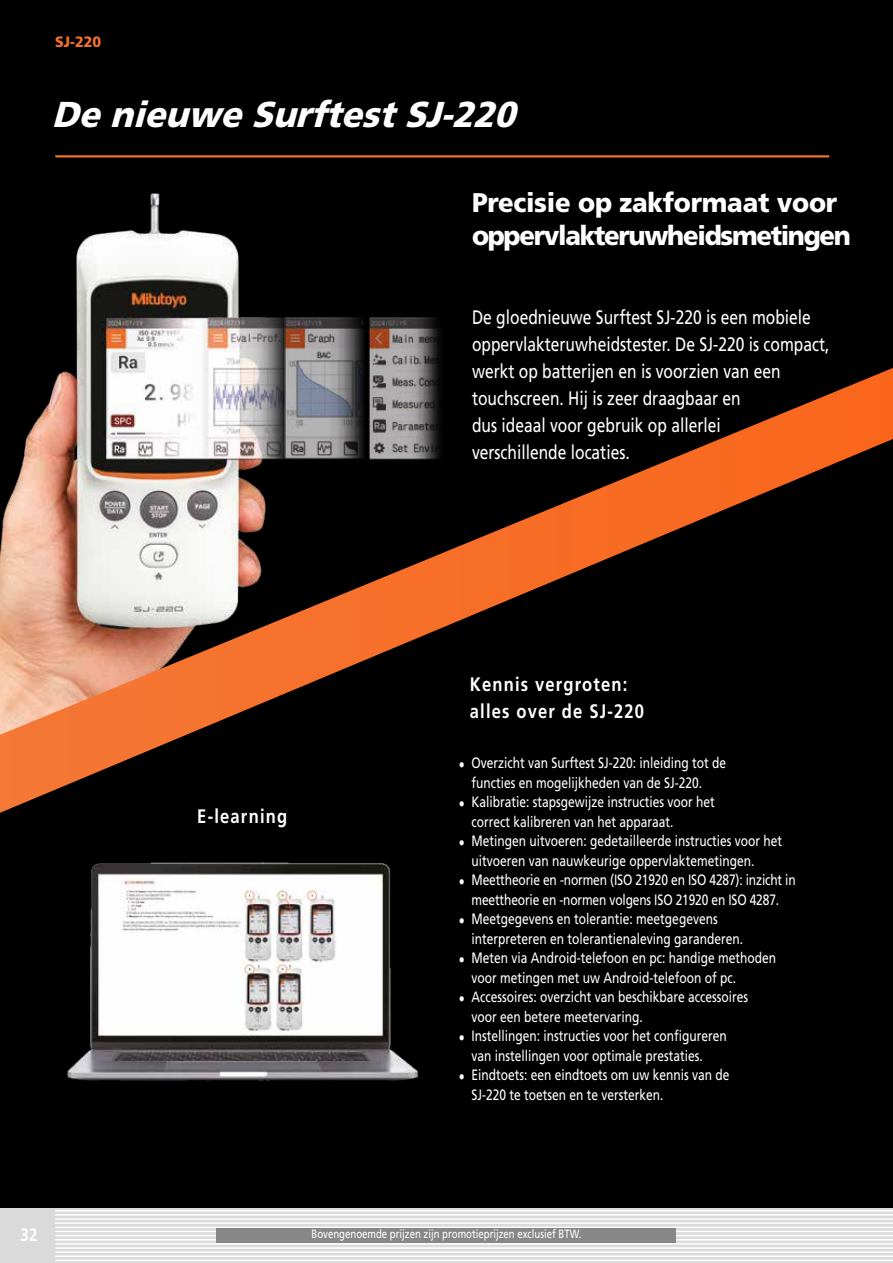
<style>
.page{position:relative;width:893px;height:1263px;background:#fff}
.page>*{position:absolute;margin:0;border:0;box-sizing:border-box;transform-origin:0 0}
.t1{font:italic 900 36px "Mitutoyo Frutiger";color:#fff}
.t2{font:900 27px/33px "Mitutoyo Frutiger";letter-spacing:-.05em;color:#fff}
.t3{font:19.5px/27px "Mitutoyo Frutiger";color:#fff}
.t4{font:700 19.5px/27px "Mitutoyo Frutiger";letter-spacing:.06em;color:#fff}
.t5{font:700 18px "Mitutoyo Frutiger";color:#fff}
.t6{font:15px/19.5px "Mitutoyo Frutiger";color:#fff}
.t7{font:900 15px "Mitutoyo Frutiger";color:#ee712a}
.t8{font:12px "Mitutoyo Frutiger";color:#fff}
</style>
<div class="page">
<div style="left:0;top:1208px;width:55px;height:55px;background:#dadada"></div>
<div style="left:55px;top:1208px;width:838px;height:55px;background:#dadada"></div>
<hr style="left:55px;top:1210px;width:838px;height:1px;background:#fff">
<hr style="left:55px;top:1214px;width:838px;height:2px;background:#fff">
<hr style="left:55px;top:1218px;width:838px;height:2px;background:#fff">
<hr style="left:55px;top:1222px;width:838px;height:2px;background:#fff">
<hr style="left:55px;top:1226px;width:838px;height:2px;background:#fff">
<hr style="left:55px;top:1231px;width:838px;height:1px;background:#fff">
<hr style="left:55px;top:1235px;width:838px;height:1px;background:#fff">
<hr style="left:55px;top:1239px;width:838px;height:1px;background:#fff">
<hr style="left:55px;top:1243px;width:838px;height:1px;background:#fff">
<hr style="left:55px;top:1247px;width:838px;height:2px;background:#fff">
<hr style="left:55px;top:1251px;width:838px;height:2px;background:#fff">
<hr style="left:55px;top:1255px;width:838px;height:2px;background:#fff">
<hr style="left:55px;top:1260px;width:838px;height:1px;background:#fff">
<div style="left:0;top:0;width:893px;height:1208px;background:#000"></div>
<img style="left:55px;top:157px;width:423px;height:211px">
<img style="left:67px;top:862px;width:352px;height:219px">
<svg style="left:0;top:368px;width:893px;height:445px"></svg>
<div style="left:217px;top:1228px;width:459px;height:14px;background:#878787"></div>
<hr style="left:55px;top:155px;width:774px;height:2px;background:#ee712a">
<p class="t7" style="left:55px;top:32px;width:47px">SJ-220</p>
<h1 class="t1" style="left:52px;top:93px;width:476px">DenieuweSurftestSJ-220</h1>
<h2 class="t2" style="left:472px;top:186px;width:381px">Precisie op zakformaat voor oppervlakteruwheidsmetingen</h2>
<p class="t3" style="left:472px;top:304px;width:359px">De gloednieuwe Surftest SJ-220 is een mobiele oppervlakteruwheidstester. De SJ-220 is compact, werkt op batterijen en is voorzien van een touchscreen. Hij is zeer draagbaar en<br>dus ideaal voor gebruik op allerlei<br>verschillende locaties.</p>
<h3 class="t4" style="left:197px;top:802px;width:92px">E-learning</h3>
<h3 class="t4" style="left:470px;top:671px;width:176px">Kennis vergroten: alles over de SJ-220</h3>
<p class="t6" style="left:472px;top:753px;width:256px;text-indent:-13px">• Overzicht van Surftest SJ-220: inleiding tot de functies en mogelijkheden van de SJ-220.</p>
<p class="t6" style="left:472px;top:792px;width:245px;text-indent:-13px">• Kalibratie: stapsgewijze instructies voor het correct kalibreren van het apparaat.</p>
<p class="t6" style="left:472px;top:831px;width:312px;text-indent:-13px">• Metingen uitvoeren: gedetailleerde instructies voor het uitvoeren van nauwkeurige oppervlaktemetingen.</p>
<p class="t6" style="left:459px;top:870px;width:338px;text-align:center">• Meettheorie en -normen (ISO 21920 en ISO 4287): inzicht in meettheorie en -normen volgens ISO 21920 en ISO 4287.</p>
<p class="t6" style="left:472px;top:909px;width:273px;text-indent:-13px">• Meetgegevens en tolerantie: meetgegevens interpreteren en tolerantienaleving garanderen.</p>
<p class="t6" style="left:472px;top:948px;width:306px;text-indent:-13px">• Meten via Android-telefoon en pc: handige methoden voor metingen met uw Android-telefoon of pc.</p>
<p class="t6" style="left:472px;top:987px;width:278px;text-indent:-13px">• Accessoires: overzicht van beschikbare accessoires voor een betere meetervaring.</p>
<p class="t6" style="left:472px;top:1026px;width:257px;text-indent:-13px">• Instellingen: instructies voor het configureren van instellingen voor optimale prestaties.</p>
<p class="t6" style="left:472px;top:1065px;width:260px;text-indent:-13px">• Eindtoets: een eindtoets om uw kennis van de<br>SJ-220 te toetsen en te versterken.</p>
<p class="t5" style="left:21px;top:1224px;width:19px">32</p>
<p class="t8" style="left:312px;top:1227px;width:271px">Bovengenoemde prijzen zijn promotieprijzen exclusief BTW.</p>
</div>
